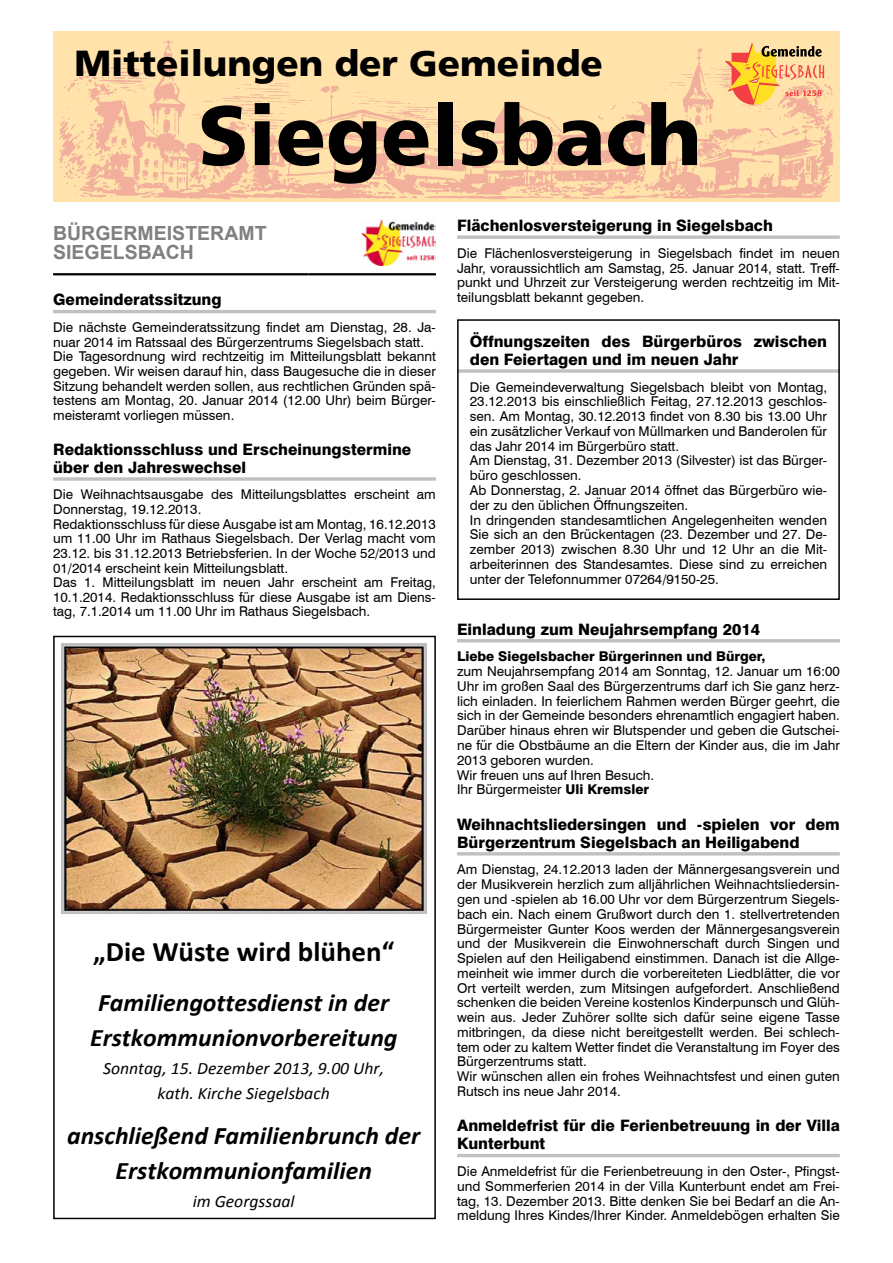
<style>
.page{position:relative;width:893px;height:1263px;background:#fff}
.page>*{position:absolute;margin:0;border:0;box-sizing:border-box;transform-origin:0 0}
.t1{font:900 84px "Frutiger LT";color:#000}
.t2{font:900 36px "Frutiger LT";color:#000}
.t3{font:700 28.35px "Calibri";color:#000}
.t4{font:italic 700 25.2px/35.4px "Calibri";color:#000;text-align:center}
.t5{font:700 19.5px/19.5px "Arial";color:#808080}
.t6{font:italic 17.25px/24.5px "Calibri";color:#000;text-align:center}
.t7{font:800 15.75px/18.1px "Swiss 721 BT";color:#000}
.t8{font:13.5px/14.7px "Swiss 721 BT";color:#000}
.t9{font:800 13.5px "Swiss 721 BT";color:#000}
.s1{font-weight:800}
</style>
<div class="page">
<img style="left:53px;top:34px;width:787px;height:167px">
<svg style="left:725px;top:42px;width:99px;height:63px;background:#efb771"></svg>
<hr style="left:53px;top:310px;width:383px;height:3px;background:#c0c0c0">
<svg style="left:53px;top:477px;width:383px;height:4px;background:#c9c9c9"></svg>
<hr style="left:53px;top:273px;width:255px;height:2px;background:#000">
<hr style="left:308px;top:273px;width:128px;height:2px;background:#000">
<img style="left:361px;top:219px;width:75px;height:47px">
<svg style="left:457px;top:235px;width:383px;height:4px;background:#c9c9c9"></svg>
<svg style="left:460px;top:369px;width:377px;height:4px;background:#c9c9c9"></svg>
<hr style="left:457px;top:639px;width:383px;height:3px;background:#c0c0c0">
<hr style="left:457px;top:852px;width:383px;height:3px;background:#c0c0c0">
<hr style="left:457px;top:1154px;width:383px;height:3px;background:#c0c0c0">
<div style="left:457px;top:319px;width:383px;height:281px;border:2px solid #000"></div>
<img style="left:61px;top:643px;width:365px;height:271px">
<h2 class="t2" style="left:74px;top:42px;width:530px">Mitteilungen der Gemeinde</h2>
<h1 class="t1" style="left:198px;top:85px;width:505px">Siegelsbach</h1>
<h3 class="t5" style="left:53px;top:224px;width:215px">BÜRGERMEISTERAMT<br>SIEGELSBACH</h3>
<p class="t7" style="left:53px;top:291px;width:170px">Gemeinderatssitzung</p>
<p class="t8" style="left:53px;top:320px;width:384px">Die nächste Gemeinderatssitzung findet am Dienstag, 28. Ja&shy;nuar 2014 im Ratssaal des Bürgerzentrums Siegelsbach statt.<br>Die Tagesordnung wird rechtzeitig im Mitteilungsblatt bekannt gegeben. Wir weisen darauf hin, dass Baugesuche die in dieser Sitzung behandelt werden sollen, aus rechtlichen Gründen spä&shy;testens am Montag, 20. Januar 2014 (12.00 Uhr) beim Bürger&shy;meisteramt vorliegen müssen.</p>
<p class="t7" style="left:53px;top:440px;width:360px">Redaktionsschluss und Erscheinungstermine über den Jahreswechsel</p>
<p class="t8" style="left:53px;top:487px;width:384px">Die Weihnachtsausgabe des Mitteilungsblattes erscheint am Donnerstag, 19.12.2013.<br>Redaktionsschluss für diese Ausgabe ist am Montag, 16.12.2013 um 11.00 Uhr im Rathaus Siegelsbach. Der Verlag macht vom 23.12. bis 31.12.2013 Betriebsferien. In der Woche 52/2013 und 01/2014 erscheint kein Mitteilungsblatt.<br>Das 1. Mitteilungsblatt im neuen Jahr erscheint am Freitag, 10.1.2014. Redaktionsschluss für diese Ausgabe ist am Diens&shy;tag, 7.1.2014 um 11.00 Uhr im Rathaus Siegelsbach.</p>
<p class="t7" style="left:457px;top:216px;width:317px">Flächenlosversteigerung in Siegelsbach</p>
<p class="t8" style="left:457px;top:245px;width:384px;text-align:justify">Die Flächenlosversteigerung in Siegelsbach findet im neuen Jahr, voraussichtlich am Samstag, 25. Januar 2014, statt. Treff&shy;punkt und Uhrzeit zur Versteigerung werden rechtzeitig im Mit&shy;teilungsblatt bekannt gegeben.</p>
<p class="t7" style="left:470px;top:332px;width:359px">Öffnungszeiten des Bürgerbüros zwischen den Feiertagen und im neuen Jahr</p>
<p class="t8" style="left:470px;top:379px;width:359px">Die Gemeindeverwaltung Siegelsbach bleibt von Montag, 23.12.2013 bis einschließlich Feitag, 27.12.2013 geschlos&shy;sen. Am Montag, 30.12.2013 findet von 8.30 bis 13.00 Uhr ein zusätzlicher Verkauf von Müllmarken und Banderolen für das Jahr 2014 im Bürgerbüro statt.<br>Am Dienstag, 31. Dezember 2013 (Silvester) ist das Bürger&shy;büro geschlossen.<br>Ab Donnerstag, 2. Januar 2014 öffnet das Bürgerbüro wie&shy;der zu den üblichen Öffnungszeiten.<br>In dringenden standesamtlichen Angelegenheiten wenden Sie sich an den Brückentagen (23. Dezember und 27. De&shy;zember 2013) zwischen 8.30 Uhr und 12 Uhr an die Mit&shy;arbeiterinnen des Standesamtes. Diese sind zu erreichen unter der Telefonnummer 07264/9150-25.</p>
<p class="t7" style="left:457px;top:620px;width:304px">Einladung zum Neujahrsempfang 2014</p>
<p class="t9" style="left:457px;top:648px;width:310px">Liebe Siegelsbacher Bürgerinnen und Bürger,</p>
<p class="t8" style="left:457px;top:664px;width:384px">zum Neujahrsempfang 2014 am Sonntag, 12. Januar um 16:00<br>Uhr im großen Saal des Bürgerzentrums darf ich Sie ganz herz&shy;lich einladen. In feierlichem Rahmen werden Bürger geehrt, die sich in der Gemeinde besonders ehrenamtlich engagiert haben.<br>Darüber hinaus ehren wir Blutspender und geben die Gutschei&shy;ne für die Obstbäume an die Eltern der Kinder aus, die im Jahr 2013 geboren wurden.<br>Wir freuen uns auf Ihren Besuch.<br>Ihr Bürgermeister <span class="s1">Uli Kremsler</span></p>
<p class="t7" style="left:457px;top:815px;width:384px">Weihnachtsliedersingen und -spielen vor dem<br>Bürgerzentrum Siegelsbach an Heiligabend</p>
<p class="t8" style="left:457px;top:862px;width:384px">Am Dienstag, 24.12.2013 laden der Männergesangsverein und der Musikverein herzlich zum alljährlichen Weihnachtsliedersin&shy;gen und -spielen ab 16.00 Uhr vor dem Bürgerzentrum Siegels&shy;bach ein. Nach einem Grußwort durch den 1. stellvertretenden Bürgermeister Gunter Koos werden der Männergesangsverein und der Musikverein die Einwohnerschaft durch Singen und Spielen auf den Heiligabend einstimmen. Danach ist die Allge&shy;meinheit wie immer durch die vorbereiteten Liedblätter, die vor Ort verteilt werden, zum Mitsingen aufgefordert. Anschließend schenken die beiden Vereine kostenlos Kinderpunsch und Glüh&shy;wein aus. Jeder Zuhörer sollte sich dafür seine eigene Tasse mitbringen, da diese nicht bereitgestellt werden. Bei schlech&shy;tem oder zu kaltem Wetter findet die Veranstaltung im Foyer des Bürgerzentrums statt.<br>Wir wünschen allen ein frohes Weihnachtsfest und einen guten Rutsch ins neue Jahr 2014.</p>
<p class="t7" style="left:457px;top:1116px;width:384px">Anmeldefrist für die Ferienbetreuung in der Villa<br>Kunterbunt</p>
<p class="t8" style="left:457px;top:1164px;width:384px;text-align:justify">Die Anmeldefrist für die Ferienbetreuung in den Oster-, Pfingst&shy;und Sommerferien 2014 in der Villa Kunterbunt endet am Frei&shy;tag, 13. Dezember 2013. Bitte denken Sie bei Bedarf an die An&shy;meldung Ihres Kindes/Ihrer Kinder. Anmeldebögen erhalten Sie</p>
<h3 class="t3" style="left:93px;top:933px;width:303px">„Die Wüste wird blühen“</h3>
<h3 class="t4" style="left:90px;top:985px;width:309px">Familiengottesdienst in der<br>Erstkommunionvorbereitung</h3>
<p class="t6" style="left:103px;top:1055px;width:283px">Sonntag, 15. Dezember 2013, 9.00 Uhr, kath. Kirche Siegelsbach</p>
<h3 class="t4" style="left:67px;top:1117px;width:355px">anschließend Familienbrunch der<br>Erstkommunionfamilien</h3>
<p class="t6" style="left:193px;top:1188px;width:103px">im Georgssaal</p>
</div>
